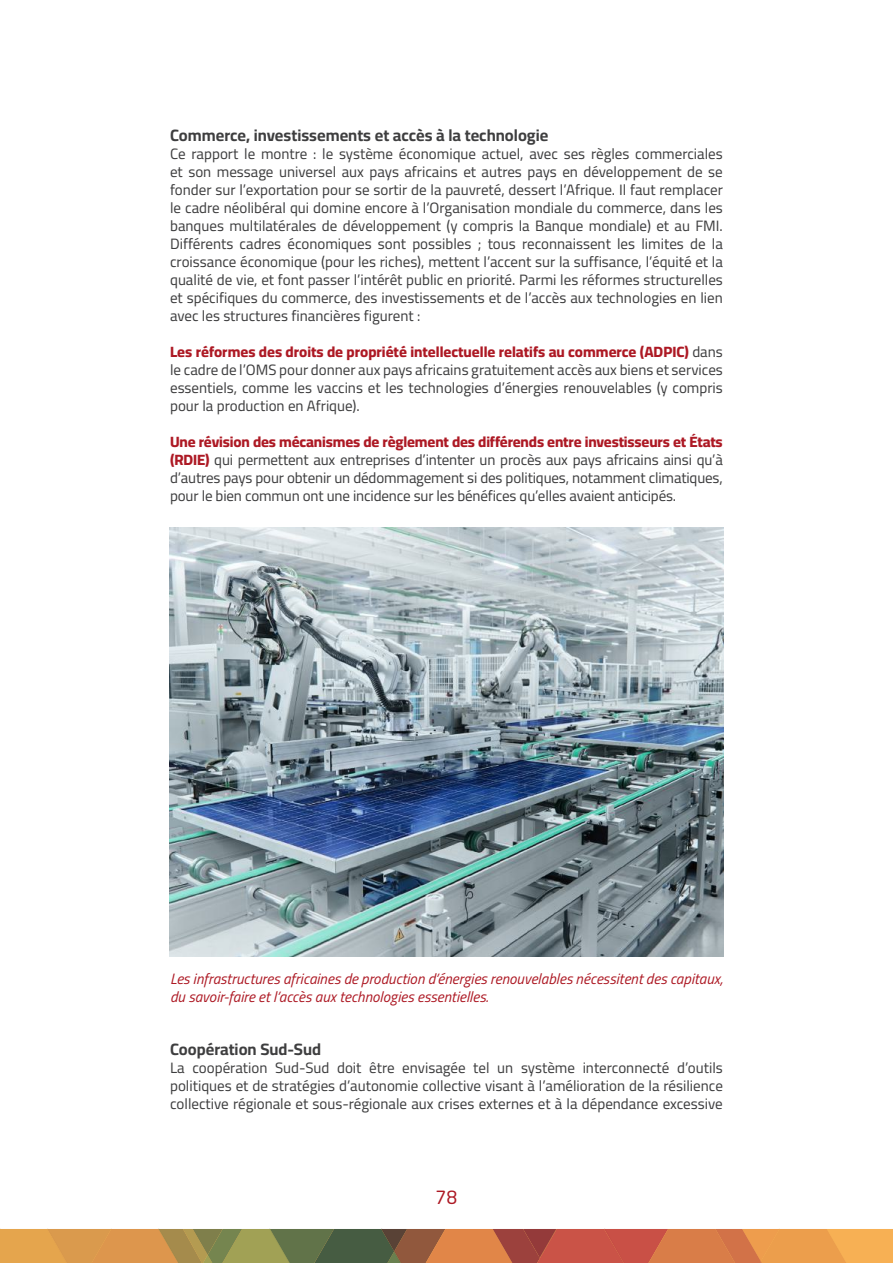
<style>
.page{position:relative;width:893px;height:1263px;background:#fff}
.page>*{position:absolute;margin:0;border:0;box-sizing:border-box;transform-origin:0 0}
.t1{font:18px "Neo Sans W1 G";color:#ad1924}
.Heading_3{font:700 16.5px "Cairo";color:#3e3e3f}
.Heading_3-2{font:15px/18px "Cairo";color:#3e3e3f;text-align:justify}
.t2{font:italic 15px/18px "Cairo";color:#ad1924}
.s1{font-weight:800;color:#ad1924}
</style>
<div class="page">
<svg style="left:0;top:1229px;width:893px;height:34px;background:#bc7f49"></svg>
<img style="left:170px;top:527px;width:553px;height:430px">
<p class="Heading_3" style="left:170px;top:123px;width:380px">Commerce, investissements et accès à la technologie</p>
<p class="Heading_3-2" style="left:170px;top:145px;width:554px">Ce rapport le montre : le système économique actuel, avec ses règles commerciales et son message universel aux pays africains et autres pays en développement de se fonder sur l’exportation pour se sortir de la pauvreté, dessert l’Afrique. Il faut remplacer le cadre néolibéral qui domine encore à l’Organisation mondiale du commerce, dans les banques multilatérales de développement (y compris la Banque mondiale) et au FMI.<br>Différents cadres économiques sont possibles ; tous reconnaissent les limites de la croissance économique (pour les riches), mettent l’accent sur la suffisance, l’équité et la qualité de vie, et font passer l’intérêt public en priorité. Parmi les réformes structurelles et spécifiques du commerce, des investissements et de l’accès aux technologies en lien avec les structures financières figurent :</p>
<p class="Heading_3-2" style="left:170px;top:343px;width:554px"><span class="s1">Les réformes des droits de propriété intellectuelle relatifs au commerce (ADPIC)</span> dans le cadre de l’OMS pour donner aux pays africains gratuitement accès aux biens et services essentiels, comme les vaccins et les technologies d’énergies renouvelables (y compris pour la production en Afrique).</p>
<p class="Heading_3-2" style="left:170px;top:433px;width:554px"><span class="s1">Une révision des mécanismes de règlement des différends entre investisseurs et États (RDIE)</span> qui permettent aux entreprises d’intenter un procès aux pays africains ainsi qu’à d’autres pays pour obtenir un dédommagement si des politiques, notamment climatiques, pour le bien commun ont une incidence sur les bénéfices qu’elles avaient anticipés.</p>
<p class="t2" style="left:170px;top:968px;width:554px">Les infrastructures africaines de production d’énergies renouvelables nécessitent des capitaux, du savoir-faire et l’accès aux technologies essentielles.</p>
<p class="Heading_3" style="left:170px;top:1037px;width:152px">Coopération Sud-Sud</p>
<p class="Heading_3-2" style="left:170px;top:1059px;width:554px">La coopération Sud-Sud doit être envisagée tel un système interconnecté d’outils politiques et de stratégies d’autonomie collective visant à l’amélioration de la résilience collective régionale et sous-régionale aux crises externes et à la dépendance excessive</p>
<p class="t1" style="left:436px;top:1187px;width:23px">78</p>
</div>
